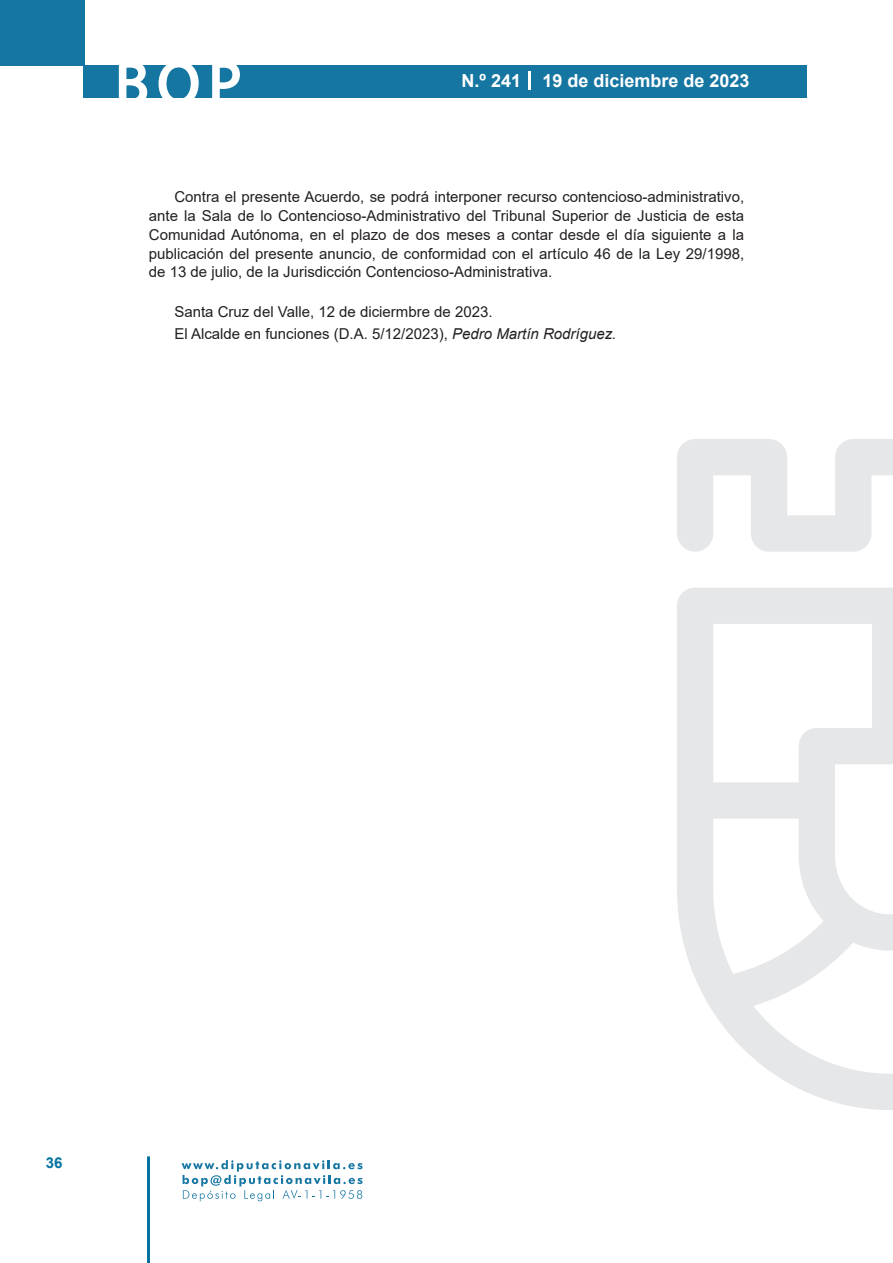
<style>
.page{position:relative;width:893px;height:1263px;background:#fff}
.page>*{position:absolute;margin:0;border:0;box-sizing:border-box;transform-origin:0 0}
.t1{font:500 61.5px "Avant Garde";color:#fff}
.t2{font:700 18px "Arial";color:#fff}
.texto_normal{font:15px/18.8px "Arial";color:#231f20;text-align:justify}
.firma{font:15px "Arial";color:#231f20}
.fecha{font:15px "Arial";color:#231f20}
.t3{font:700 15px "Arial";color:#04739f}
.s1{font-style:italic}
</style>
<div class="page">
<div style="left:0;top:0;width:85px;height:65px;background:#1676a2"></div>
<div style="left:84px;top:65px;width:723px;height:33px;background:#1676a2"></div>
<svg style="left:118px;top:65px;width:30px;height:33px"></svg>
<svg style="left:158px;top:65px;width:41px;height:33px"></svg>
<svg style="left:212px;top:65px;width:28px;height:33px"></svg>
<svg style="left:182px;top:1160px;width:181px;height:41px"></svg>
<hr style="left:147px;top:1156px;width:3px;height:107px;background:#04739f">
<svg style="left:529px;top:71px;width:2px;height:19px"></svg>
<svg style="left:677px;top:439px;width:216px;height:671px"></svg>
<h1 class="t1" style="left:115px;top:46px;width:128px">BOP</h1>
<p class="t2" style="left:462px;top:68px;width:289px">N.º 241 19 de diciembre de 2023</p>
<p class="texto_normal" style="left:149px;top:188px;width:597px;text-indent:26px">Contra el presente Acuerdo, se podrá interponer recurso contencioso-administrativo, ante la Sala de lo Contencioso-Administrativo del Tribunal Superior de Justicia de esta Comunidad Autónoma, en el plazo de dos meses a contar desde el día siguiente a la publicación del presente anuncio, de conformidad con el artículo 46 de la Ley 29/1998, de 13 de julio, de la Jurisdicción Contencioso-Administrativa.</p>
<p class="fecha" style="left:174px;top:301px;width:320px">Santa Cruz del Valle, 12 de diciermbre de 2023.</p>
<p class="firma" style="left:174px;top:323px;width:443px">El Alcalde en funciones (D.A. 5/12/2023), <span class="s1">Pedro Martín Rodríguez.</span></p>
<p class="t3" style="left:46px;top:1152px;width:18px">36</p>
</div>
